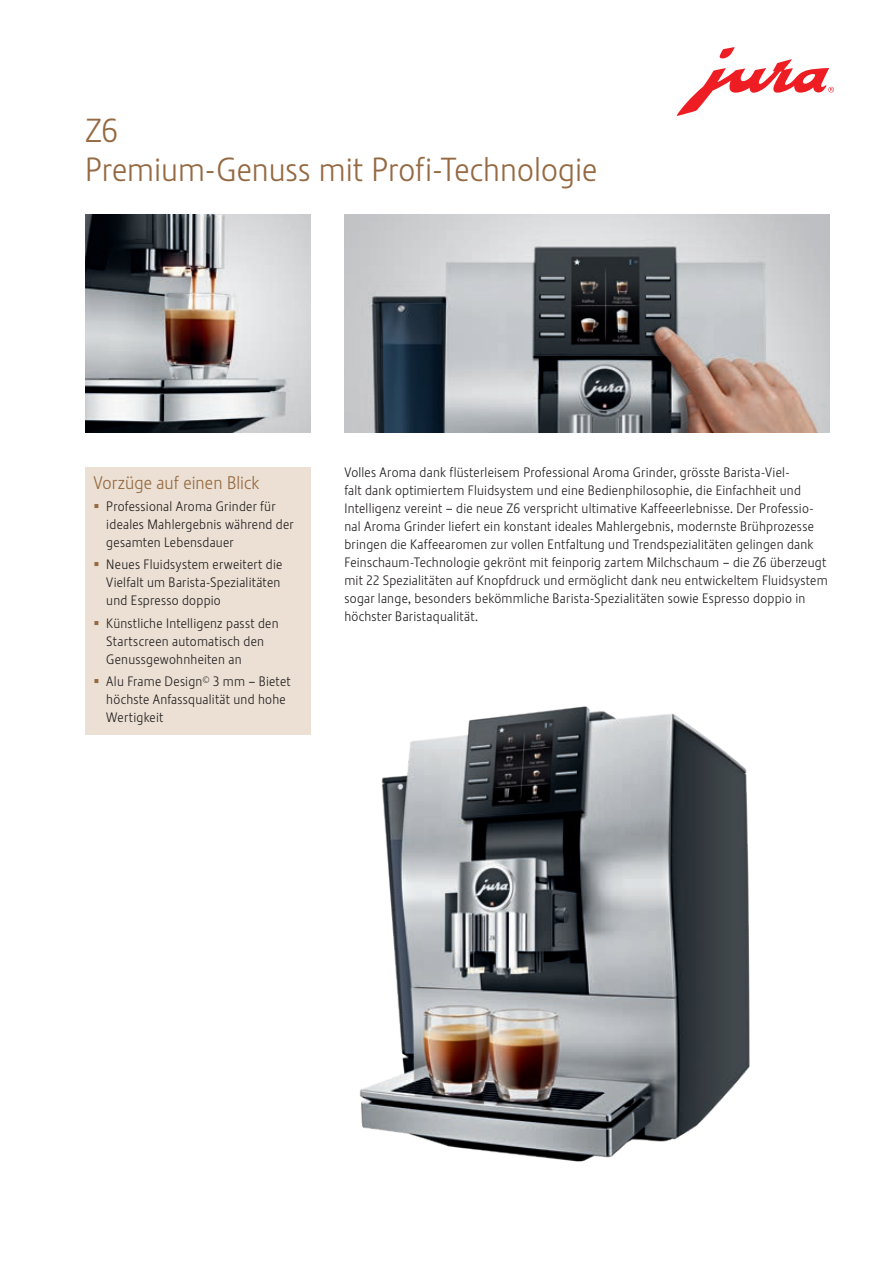
<style>
.page{position:relative;width:893px;height:1263px;background:#fff}
.page>*{position:absolute;margin:0;border:0;box-sizing:border-box;transform-origin:0 0}
.Headline{font:33px "Stalemate Pro 2 J Light";color:#956942}
.Titel_Box{font:18px "Stalemate Pro 2 J Light";letter-spacing:.005em;color:#956942}
.Fliesstext{font:13.5px/18px "Stalemate Pro 2 J Light";letter-spacing:.02em;color:#231f20}
</style>
<div class="page">
<svg style="left:677px;top:47px;width:157px;height:69px"></svg>
<img style="left:85px;top:215px;width:225px;height:218px">
<img style="left:344px;top:215px;width:485px;height:218px">
<img style="left:360px;top:706px;width:390px;height:456px">
<div style="left:85px;top:467px;width:225px;height:268px;background:#ebe0d3"></div>
<p class="Headline" style="left:85px;top:111px;width:35px">Z6</p>
<p class="Headline" style="left:85px;top:150px;width:514px">Premium-Genuss mit Profi-Technologie</p>
<p class="Titel_Box" style="left:94px;top:472px;width:167px">Vorzüge auf einen Blick</p>
<p class="Fliesstext" style="left:106px;top:497px;width:189px">Professional Aroma Grinder für ideales Mahlergebnis während der gesamten Lebensdauer</p>
<p class="Fliesstext" style="left:106px;top:556px;width:178px">Neues Fluidsystem erweitert die<br>Vielfalt um Barista-Spezialitäten und Espresso doppio</p>
<p class="Fliesstext" style="left:106px;top:614px;width:174px">Künstliche Intelligenz passt den<br>Startscreen automatisch den<br>Genussgewohnheiten an</p>
<p class="Fliesstext" style="left:106px;top:672px;width:186px">Alu Frame Design<sup>©</sup> 3 mm – Bietet höchste Anfassqualität und hohe<br>Wertigkeit</p>
<p class="Fliesstext" style="left:344px;top:463px;width:485px">Volles Aroma dank flüsterleisem Professional Aroma Grinder, grösste Barista-Viel-<br>falt dank optimiertem Fluidsystem und eine Bedienphilosophie, die Einfachheit und Intelligenz vereint – die neue Z6 verspricht ultimative Kaffeeerlebnisse. Der Professio&shy;nal Aroma Grinder liefert ein konstant ideales Mahlergebnis, modernste Brühprozesse bringen die Kaffeearomen zur vollen Entfaltung und Trendspezialitäten gelingen dank Feinschaum-Technologie gekrönt mit feinporig zartem Milchschaum – die Z6 überzeugt mit 22 Spezialitäten auf Knopfdruck und ermöglicht dank neu entwickeltem Fluidsystem sogar lange, besonders bekömmliche Barista-Spezialitäten sowie Espresso doppio in höchster Baristaqualität.</p>
</div>
